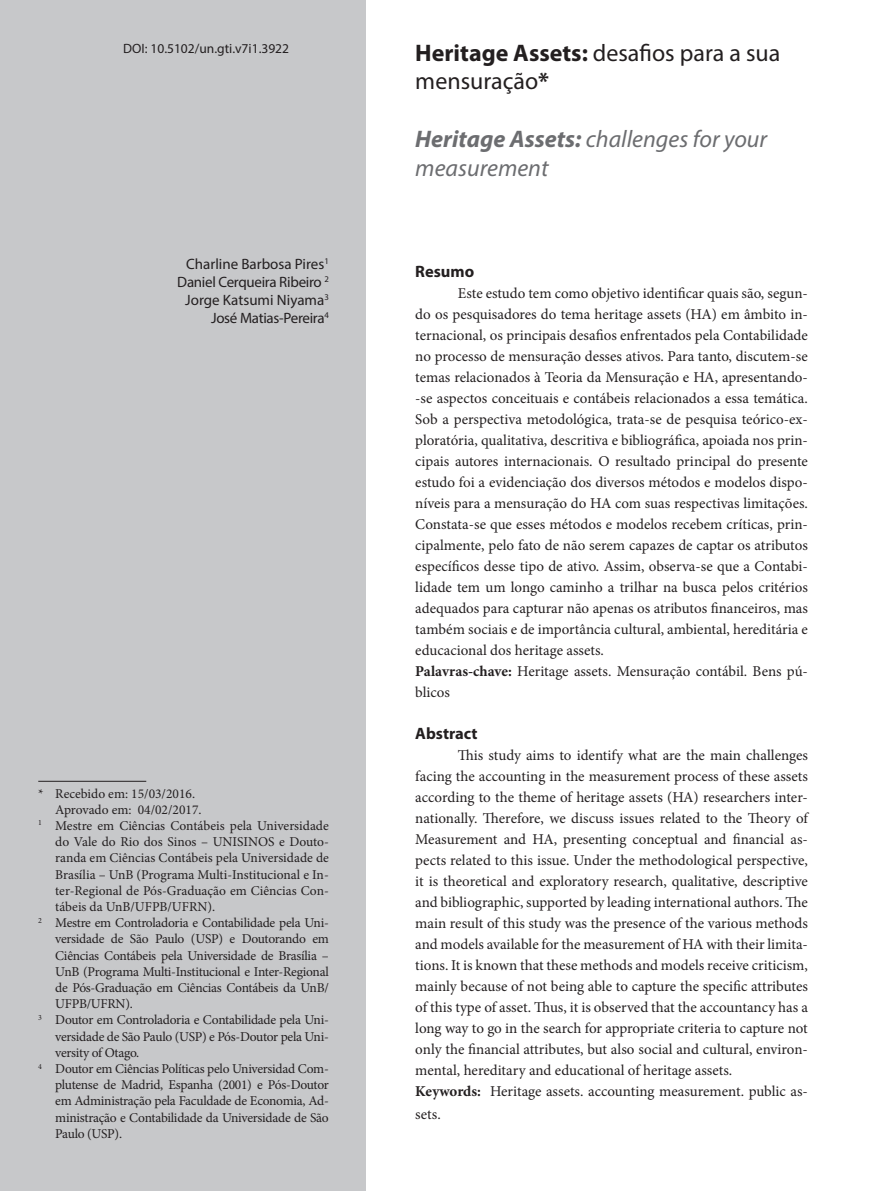
<style>
.page{position:relative;width:893px;height:1191px;background:#fff}
.page>*{position:absolute;margin:0;border:0;box-sizing:border-box;transform-origin:0 0}
.t1{font:italic 24px/28.8px "Myriad Pro";color:#6c6d70}
.t2{font:24px/28.8px "Myriad Pro";color:#231f20}
.t3{font:700 16.5px "Myriad Pro";color:#231f20}
.t4{font:15px/21px "Minion Pro";color:#231f20}
.t5{font:15px/18px "Myriad Pro";letter-spacing:-.015em;color:#231f20;text-align:right}
.t6{font:13.5px "Minion Pro";letter-spacing:-.02em;color:#231f20}
.t7{font:13.5px "Minion Pro";color:#231f20}
.t8{font:13.5px "Myriad Pro";color:#231f20}
.s1{font-weight:700}
</style>
<div class="page">
<div style="left:0;top:0;width:366px;height:1191px;background:#c7c8ca"></div>
<hr style="left:38px;top:781px;width:108px;height:1px;background:#231f20">
<p class="t8" style="left:123px;top:40px;width:167px">DOI: 10.5102/un.gti.v7i1.3922</p>
<p class="t5" style="left:177px;top:254px;width:153px">Charline Barbosa Pires<sup>1<br></sup>Daniel Cerqueira Ribeiro <sup>2<br></sup>Jorge Katsumi Niyama<sup>3<br></sup>José Matias-Pereira<sup>4</sup></p>
<p class="t7" style="left:38px;top:784px;width:158px">* Recebido em: 15/03/2016.</p>
<p class="t7" style="left:55px;top:800px;width:148px">Aprovado em: 04/02/2017.</p>
<p class="t7" style="left:38px;top:816px;width:292px"><sup>1</sup> Mestre em Ciências Contábeis pela Universidade</p>
<p class="t7" style="left:55px;top:832px;width:275px">do Vale do Rio dos Sinos – UNISINOS e Douto-</p>
<p class="t7" style="left:55px;top:849px;width:275px">randa em Ciências Contábeis pela Universidade de</p>
<p class="t6" style="left:55px;top:865px;width:275px">Brasília – UnB (Programa Multi-Institucional e In-</p>
<p class="t7" style="left:55px;top:881px;width:275px">ter-Regional de Pós-Graduação em Ciências Con-</p>
<p class="t7" style="left:55px;top:897px;width:161px">tábeis da UnB/UFPB/UFRN).</p>
<p class="t6" style="left:38px;top:913px;width:292px"><sup>2</sup> Mestre em Controladoria e Contabilidade pela Uni-</p>
<p class="t6" style="left:55px;top:930px;width:275px">versidade de São Paulo (USP) e Doutorando em</p>
<p class="t6" style="left:55px;top:946px;width:275px">Ciências Contábeis pela Universidade de Brasília –</p>
<p class="t6" style="left:55px;top:962px;width:275px">UnB (Programa Multi-Institucional e Inter-Regional</p>
<p class="t6" style="left:55px;top:978px;width:275px">de Pós-Graduação em Ciências Contábeis da UnB/</p>
<p class="t6" style="left:55px;top:994px;width:79px">UFPB/UFRN).</p>
<p class="t6" style="left:38px;top:1011px;width:292px"><sup>3</sup> Doutor em Controladoria e Contabilidade pela Uni-</p>
<p class="t6" style="left:55px;top:1027px;width:275px">versidade de São Paulo (USP) e Pós-Doutor pela Uni-</p>
<p class="t6" style="left:55px;top:1043px;width:86px">versity of Otago.</p>
<p class="t6" style="left:38px;top:1059px;width:292px"><sup>4</sup> Doutor em Ciências Políticas pelo Universidad Com-</p>
<p class="t6" style="left:55px;top:1075px;width:275px">plutense de Madrid, Espanha (2001) e Pós-Doutor</p>
<p class="t6" style="left:55px;top:1092px;width:275px">em Administração pela Faculdade de Economia, Ad-</p>
<p class="t6" style="left:55px;top:1108px;width:275px">ministração e Contabilidade da Universidade de São</p>
<p class="t6" style="left:55px;top:1124px;width:68px">Paulo (USP).</p>
<h1 class="t2" style="left:415px;top:38px;width:367px"><span class="s1">Heritage Assets:</span> desafios para a sua mensuração<span class="s1">*</span></h1>
<h1 class="t1" style="left:415px;top:124px;width:353px"><span class="s1">Heritage Assets:</span> challenges for your measurement</h1>
<p class="t3" style="left:415px;top:262px;width:60px">Resumo</p>
<p class="t4" style="left:415px;top:283px;width:394px;text-indent:43px">Este estudo tem como objetivo identificar quais são, segun&shy;do os pesquisadores do tema heritage assets (HA) em âmbito in&shy;ternacional, os principais desafios enfrentados pela Contabilidade no processo de mensuração desses ativos. Para tanto, discutem-se temas relacionados à Teoria da Mensuração e HA, apresentando--se aspectos conceituais e contábeis relacionados a essa temática.<br>Sob a perspectiva metodológica, trata-se de pesquisa teórico-ex&shy;ploratória, qualitativa, descritiva e bibliográfica, apoiada nos prin&shy;cipais autores internacionais. O resultado principal do presente estudo foi a evidenciação dos diversos métodos e modelos dispo&shy;níveis para a mensuração do HA com suas respectivas limitações.<br>Constata-se que esses métodos e modelos recebem críticas, prin&shy;cipalmente, pelo fato de não serem capazes de captar os atributos específicos desse tipo de ativo. Assim, observa-se que a Contabi&shy;lidade tem um longo caminho a trilhar na busca pelos critérios adequados para capturar não apenas os atributos financeiros, mas também sociais e de importância cultural, ambiental, hereditária e educacional dos heritage assets.<br><span class="s1">Palavras-chave:</span> Heritage assets. Mensuração contábil. Bens pú&shy;blicos</p>
<p class="t3" style="left:415px;top:724px;width:64px">Abstract</p>
<p class="t4" style="left:415px;top:745px;width:394px;text-indent:43px">This study aims to identify what are the main challenges facing the accounting in the measurement process of these assets according to the theme of heritage assets (HA) researchers inter&shy;nationally. Therefore, we discuss issues related to the Theory of Measurement and HA, presenting conceptual and financial as&shy;pects related to this issue. Under the methodological perspective, it is theoretical and exploratory research, qualitative, descriptive and bibliographic, supported by leading international authors. The main result of this study was the presence of the various methods and models available for the measurement of HA with their limita&shy;tions. It is known that these methods and models receive criticism, mainly because of not being able to capture the specific attributes of this type of asset. Thus, it is observed that the accountancy has a long way to go in the search for appropriate criteria to capture not only the financial attributes, but also social and cultural, environ&shy;mental, hereditary and educational of heritage assets.<br><span class="s1">Keywords:</span> Heritage assets. accounting measurement. public as-</p>
<p class="t4" style="left:415px;top:1103px;width:27px">sets.</p>
</div>
